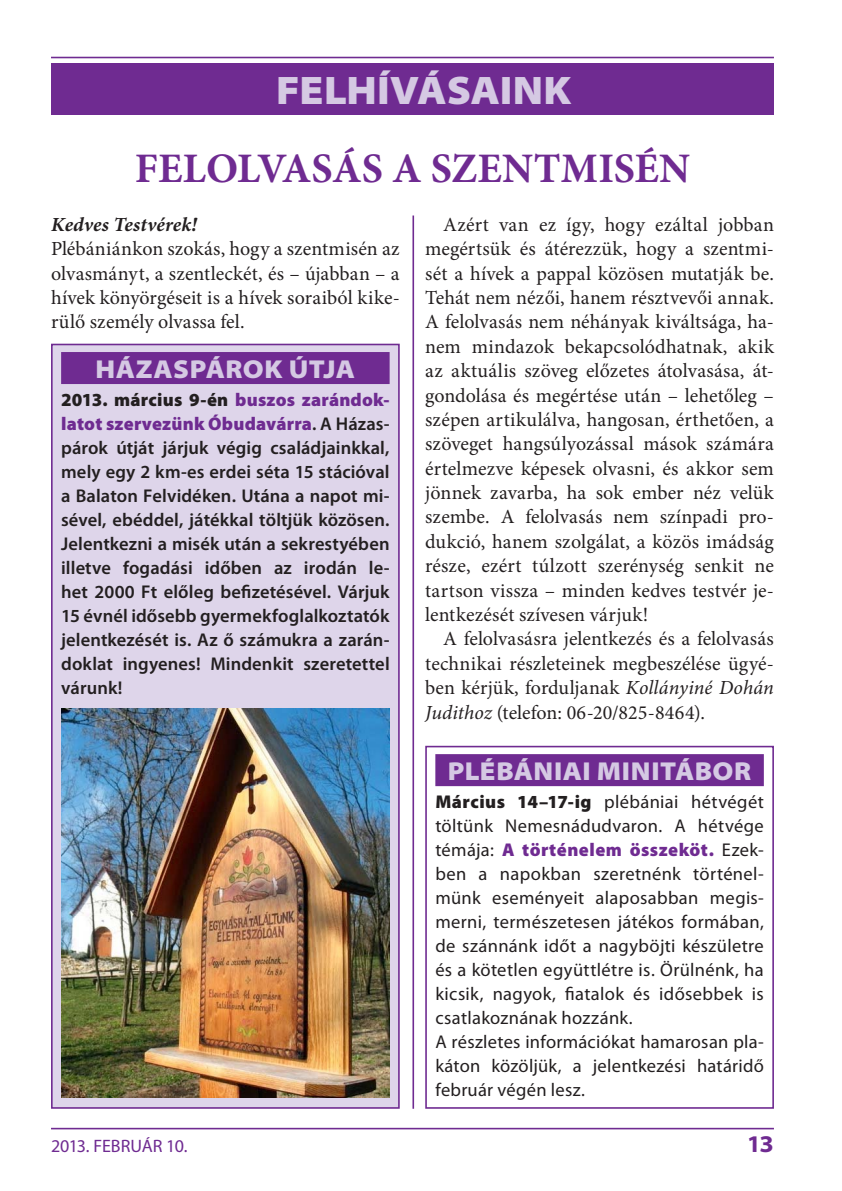
<style>
.page{position:relative;width:842px;height:1191px;background:#fff}
.page>*{position:absolute;margin:0;border:0;box-sizing:border-box;transform-origin:0 0}
.t1{font:700 42px "Minion Pro";color:#6f2b91}
.t2{font:900 semi-expanded 40px "Myriad Pro";letter-spacing:-.005em;color:#d5c9e3}
.t3{font:900 semi-expanded 26px "Myriad Pro";letter-spacing:.015em;color:#d5c9e3}
.t4{font:700 semi-expanded 24px "Myriad Pro";color:#6f2b91}
.t5{font:20px/24.4px "Minion Pro";color:#231f20;text-align:justify}
.t6{font:italic 700 20px "Minion Pro";letter-spacing:.01em;color:#231f20}
.t7{font:600 18.4px/24px "Myriad Pro";letter-spacing:.005em;color:#231f20;text-align:justify}
.t8{font:18.4px/24px "Myriad Pro";letter-spacing:.015em;color:#231f20}
.t9{font:18px "Myriad Pro";letter-spacing:-.01em;color:#6f2b91}
.s1{font-weight:900}
.s2{font-weight:900;color:#6f2b91}
.s3{font-style:italic}
</style>
<div class="page">
<hr style="left:51px;top:1127px;width:723px;height:2px;background:#6f2b91">
<hr style="left:412px;top:215px;width:2px;height:893px;background:#6f2b91">
<div style="left:52px;top:344px;width:347px;height:764px;background:#ded5ea"></div>
<div style="left:61px;top:352px;width:329px;height:32px;background:#6f2b91"></div>
<div style="left:51px;top:344px;width:349px;height:764px;border:2px solid #6f2b91"></div>
<div style="left:435px;top:754px;width:329px;height:32px;background:#6f2b91"></div>
<div style="left:425px;top:746px;width:349px;height:362px;border:2px solid #6f2b91"></div>
<hr style="left:51px;top:57px;width:723px;height:1px;background:#6f2b91">
<div style="left:51px;top:63px;width:723px;height:51px;background:#6f2b91"></div>
<img style="left:61px;top:709px;width:329px;height:388px">
<h2 class="t2" style="left:276px;top:75px;width:297px">FELHÍVÁSAINK</h2>
<h1 class="t1" style="left:135px;top:151px;width:557px">FELOLVASÁS A SZENTMISÉN</h1>
<p class="t6" style="left:51px;top:217px;width:148px">Kedves Testvérek!</p>
<p class="t5" style="left:51px;top:238px;width:350px">Plébániánkon szokás, hogy a szentmisén az olvasmányt, a szentleckét, és – újabban – a hívek könyörgéseit is a hívek soraiból kike&shy;rülő személy olvassa fel.</p>
<h3 class="t3" style="left:96px;top:359px;width:261px">HÁZASPÁROK ÚTJA</h3>
<p class="t7" style="left:61px;top:389px;width:330px"><span class="s1">2013. március 9-én</span> <span class="s2">buszos zarándok&shy;latot szervezünk Óbudavárra</span>. A Házas&shy;párok útját járjuk végig családjainkkal, mely egy 2 km-es erdei séta 15 stációval a Balaton Felvidéken. Utána a napot mi&shy;sével, ebéddel, játékkal töltjük közösen.<br>Jelentkezni a misék után a sekrestyében illetve fogadási időben az irodán le&shy;het 2000 Ft előleg befizetésével. Várjuk 15 évnél idősebb gyermekfoglalkoztatók jelentkezését is. Az ő számukra a zarán&shy;doklat ingyenes! Mindenkit szeretettel várunk!</p>
<p class="t5" style="left:425px;top:214px;width:350px;text-indent:18px">Azért van ez így, hogy ezáltal jobban megértsük és átérezzük, hogy a szentmi&shy;sét a hívek a pappal közösen mutatják be.<br>Tehát nem nézői, hanem résztvevői annak.<br>A felolvasás nem néhányak kiváltsága, ha&shy;nem mindazok bekapcsolódhatnak, akik az aktuális szöveg előzetes átolvasása, át&shy;gondolása és megértése után – lehetőleg – szépen artikulálva, hangosan, érthetően, a szöveget hangsúlyozással mások számára értelmezve képesek olvasni, és akkor sem jönnek zavarba, ha sok ember néz velük szembe. A felolvasás nem színpadi pro&shy;dukció, hanem szolgálat, a közös imádság része, ezért túlzott szerénység senkit ne tartson vissza – minden kedves testvér je&shy;lentkezését szívesen várjuk!</p>
<p class="t5" style="left:425px;top:628px;width:350px;text-indent:18px">A felolvasásra jelentkezés és a felolvasás technikai részleteinek megbeszélése ügyé&shy;ben kérjük, forduljanak <span class="s3">Kollányiné Dohán Judithoz</span> (telefon: 06-20/825-8464).</p>
<h3 class="t3" style="left:448px;top:761px;width:305px">PLÉBÁNIAI MINITÁBOR</h3>
<p class="t8" style="left:435px;top:791px;width:330px"><span class="s1">Március 14–17-ig</span> plébániai hétvégét töltünk Nemesnádudvaron. A hétvége témája: <span class="s2">A történelem összeköt.</span> Ezek&shy;ben a napokban szeretnénk történel&shy;münk eseményeit alaposabban meg is&shy;mer ni, természetesen játékos formában, de szánnánk időt a nagyböjti készületre és a kötetlen együttlétre is. Örülnénk, ha kicsik, nagyok, fiatalok és idősebbek is csatlakoznának hozzánk.<br>A részletes információkat hamarosan pla&shy;káton közöljük, a jelentkezési határidő február végén lesz.</p>
<p class="t9" style="left:51px;top:1139px;width:138px">2013. FEBRUÁR 10.</p>
<p class="t4" style="left:747px;top:1135px;width:29px">13</p>
</div>
